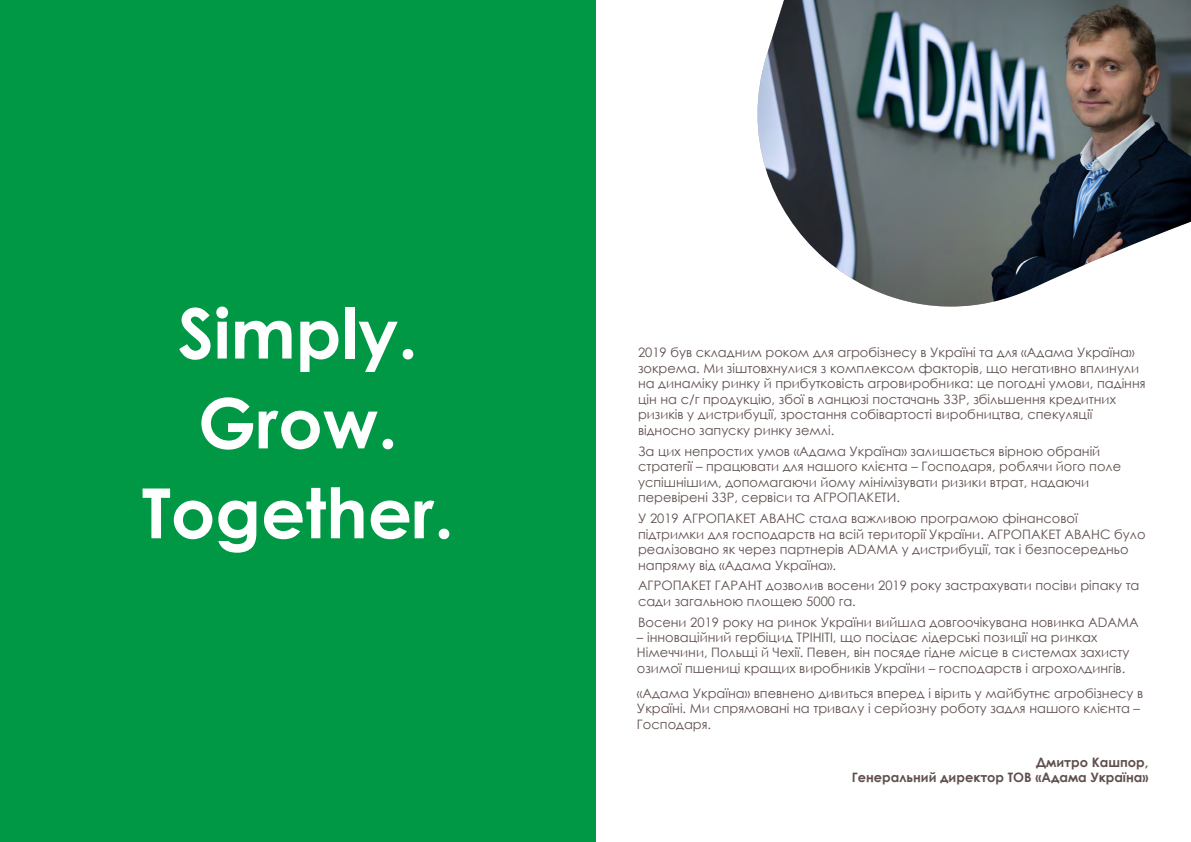
<style>
.page{position:relative;width:1191px;height:842px;background:#fff}
.page>*{position:absolute;margin:0;border:0;box-sizing:border-box;transform-origin:0 0}
.t1{font:700 69.3px/89.9px "Century Gothic";color:#fff;text-align:center}
.t2{font:13px/15.6px "Century Gothic";color:#5f504e}
.t3{font:700 13px/15.6px "Century Gothic";color:#5f504e;text-align:right}
</style>
<div class="page">
<img style="left:757px;top:0;width:434px;height:307px">
<div style="left:0;top:0;width:595px;height:842px;background:#009845"></div>
<h1 class="t1" style="left:142px;top:285px;width:313px">Simply.<br>Grow.<br>Together.</h1>
<p class="t2" style="left:638px;top:344px;width:509px">2019 був складним роком для агробізнесу в Україні та для «Адама Україна» зокрема. Ми зіштовхнулися з комплексом факторів, що негативно вплинули на динаміку ринку й прибутковість агровиробника: це погодні умови, падіння цін на с/г продукцію, збої в ланцюзі постачань ЗЗР, збільшення кредитних ризиків у дистрибуції, зростання собівартості виробництва, спекуляції відносно запуску ринку землі.</p>
<p class="t2" style="left:638px;top:443px;width:485px">За цих непростих умов «Адама Україна» залишається вірною обраній стратегії – працювати для нашого клієнта – Господаря, роблячи його поле успішнішим, допомагаючи йому мінімізувати ризики втрат, надаючи перевірені ЗЗР, сервіси та АГРОПА</p>
<p class="t2" style="left:866px;top:490px;width:35px">КЕТИ.</p>
<p class="t2" style="left:638px;top:510px;width:441px;text-indent:157px">С стала важливою програмою фінансової підтримки для господарств на всій території України. АГРОПА</p>
<p class="t2" style="left:638px;top:510px;width:71px">У 2019 АГРОПА</p>
<p class="t2" style="left:735px;top:510px;width:34px">КЕТ АВАН</p>
<p class="t2" style="left:638px;top:526px;width:509px;text-indent:462px">С було реалізовано як через партнерів ADAMA у дистрибуції, так і безпосередньо напряму від «Адама Україна».</p>
<p class="t2" style="left:638px;top:578px;width:26px">АГРОПА</p>
<p class="t2" style="left:691px;top:578px;width:39px">КЕТ ГАРАНТ</p>
<p class="t2" style="left:1040px;top:526px;width:34px">КЕТ АВАН</p>
<p class="t2" style="left:638px;top:578px;width:503px;text-indent:128px">дозволив восени 2019 року застрахувати посіви ріпаку та сади загальною площею 5000 га.</p>
<p class="t2" style="left:638px;top:614px;width:502px">восени 2019 року на ринок україни вийшла довгоочікувана новинка ADAMA</p>
<p class="t2" style="left:637px;top:629px;width:494px;line-height:15.3px">– інноваційний гербіцид трініті, що посідає лідерські позиції на ринках німеччини, польщі й Чехії. певен, він посяде гідне місце в системах захисту озимої пшениці кращих виробників україни – господарств і агрохолдингів.</p>
<p class="t2" style="left:637px;top:685px;width:508px;line-height:15.3px">«адама україна» впевнено дивиться вперед і вірить у майбутнє агробізнесу в україні. Ми спрямовані на тривалу і серйозну роботу задля нашого клієнта –<br>Господаря.</p>
<p class="t3" style="left:851px;top:753px;width:298px">Дмитро Кашпор,<br>Генеральний директор ТОВ «Aдама Україна»</p>
</div>
